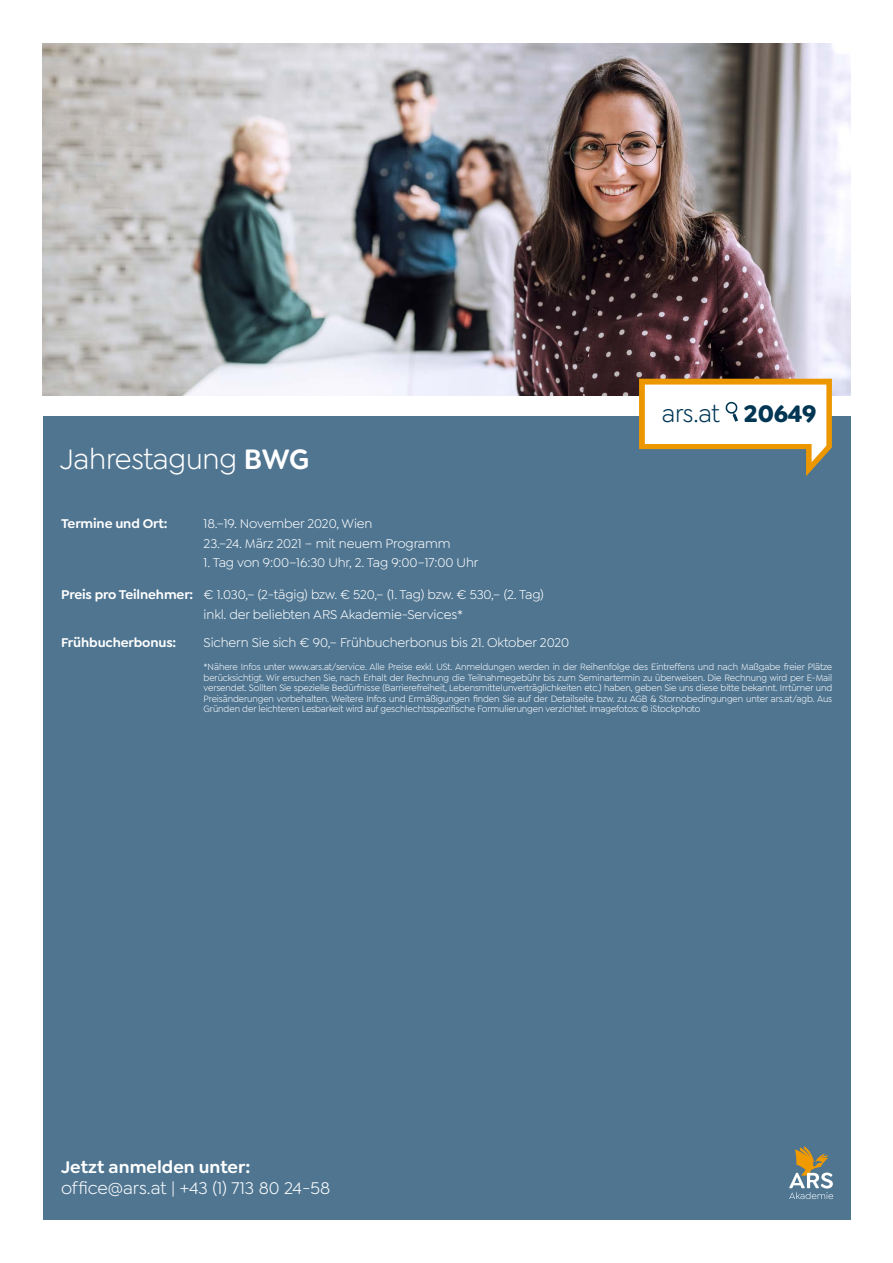
<style>
.page{position:relative;width:893px;height:1263px;background:#fff}
.page>*{position:absolute;margin:0;border:0;box-sizing:border-box;transform-origin:0 0}
.t1{font:30px "Goldplay";letter-spacing:-.01em;color:#fff}
.t2{font:25.5px "Goldplay";color:#003654}
.t3{font:18px "Goldplay";letter-spacing:-.005em;color:#fff}
.t4{font:600 18px "Goldplay";color:#fff}
.t5{font:13.5px/19.5px "Goldplay";letter-spacing:-.01em;color:#fff}
.t6{font:600 13.5px "Goldplay";letter-spacing:-.01em;color:#fff}
.t7{font:9.75px/10.5px "Goldplay";letter-spacing:-.01em;color:#fff;text-align:justify;scale:.95 1}
.s1{font-weight:600}
.s2{font-weight:700}
</style>
<div class="page">
<div style="left:43px;top:416px;width:808px;height:804px;background:#4f7591"></div>
<img style="left:43px;top:43px;width:807px;height:352px">
<svg style="left:639px;top:379px;width:193px;height:97px"></svg>
<svg style="left:789px;top:1146px;width:44px;height:53px"></svg>
<h1 class="t1" style="left:60px;top:442px;width:251px">Jahrestagung <span class="s1">BWG</span></h1>
<h2 class="t2" style="left:662px;top:399px;width:156px">ars.at <span class="s2">20649</span></h2>
<h3 class="t6" style="left:61px;top:515px;width:108px">Termine und Ort:</h3>
<h3 class="t5" style="left:204px;top:514px;width:248px">18.–19. November 2020, Wien<br>23.–24. März 2021 – mit neuem Programm</h3>
<h3 class="t5" style="left:204px;top:553px;width:276px">1. Tag von 9:00–16:30 Uhr, 2. Tag 9:00–17:00 Uhr</h3>
<h3 class="t5" style="left:204px;top:585px;width:342px;text-indent:-143px"><span class="s1">Preis pro Teilnehmer:</span> € 1.030,– (2-tägig) bzw. € 520,– (1. Tag) bzw. € 530,– (2. Tag) inkl. der beliebten ARS Akademie-Services*</h3>
<h3 class="t6" style="left:61px;top:634px;width:117px">Frühbucherbonus:</h3>
<h3 class="t5" style="left:204px;top:633px;width:367px">Sichern Sie sich € 90,– Frühbucherbonus bis 21. Oktober 2020</h3>
<p class="t7" style="left:204px;top:662px;width:663px">*Nähere Infos unter www.ars.at/service. Alle Preise exkl. USt. Anmeldungen werden in der Reihenfolge des Eintreffens und nach Maßgabe freier Plätze berücksichtigt. Wir ersuchen Sie, nach Erhalt der Rechnung die Teilnahmegebühr bis zum Seminartermin zu überweisen. Die Rechnung wird per E-Mail versendet. Sollten Sie spezielle Bedürfnisse (Barrierefreiheit, Lebensmittelunverträglichkeiten etc.) haben, geben Sie uns diese bitte bekannt. Irrtümer und Preisänderungen vorbehalten. Weitere Infos und Ermäßigungen finden Sie auf der Detailseite bzw. zu AGB &amp; Stornobedingungen unter ars.at/agb. Aus Gründen der leichteren Lesbarkeit wird auf geschlechtsspezifische Formulierungen verzichtet. Imagefotos: © iStockphoto</p>
<h3 class="t4" style="left:61px;top:1156px;width:191px">Jetzt anmelden unter:</h3>
<h3 class="t3" style="left:61px;top:1178px;width:271px">office@ars.at | +43 (1) 713 80 24-58</h3>
</div>
